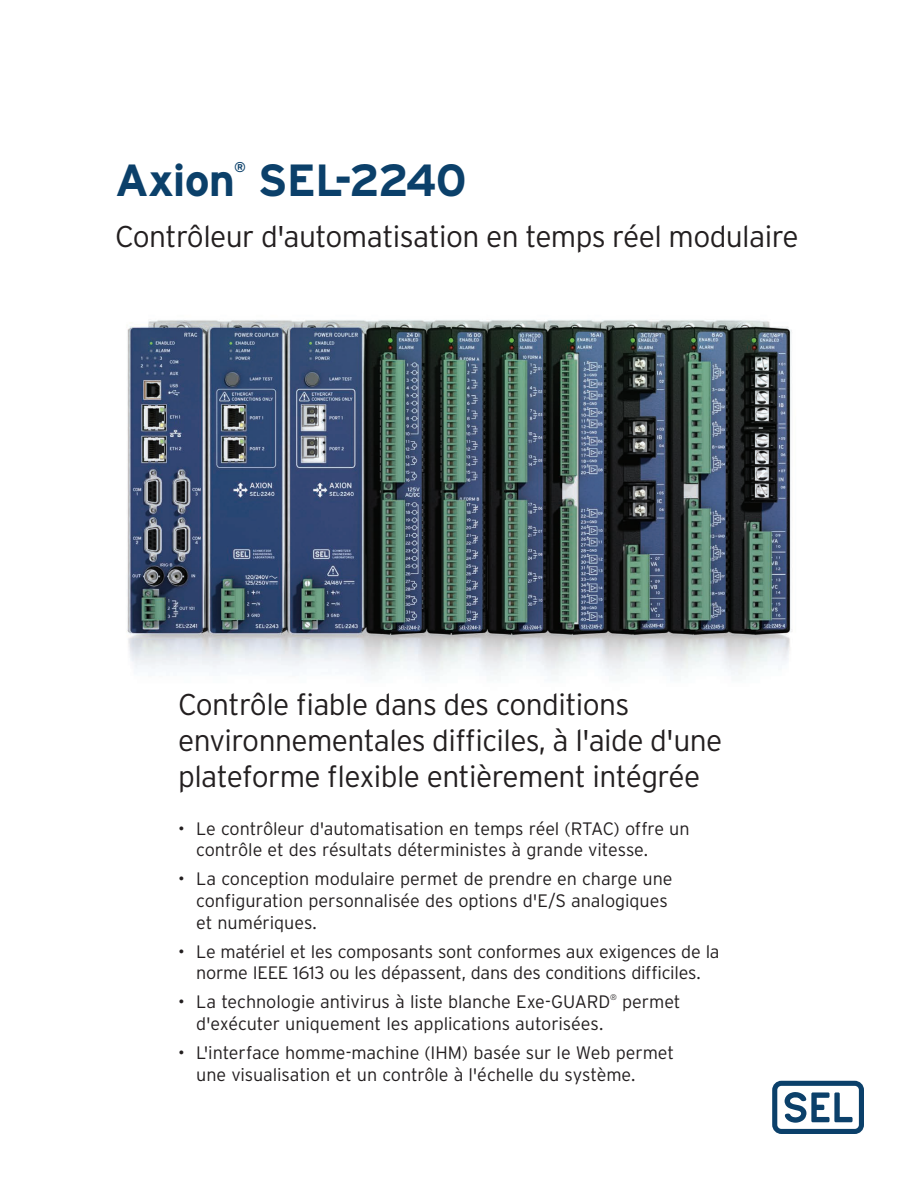
<style>
.page{position:relative;width:918px;height:1188px;background:#fff}
.page>*{position:absolute;margin:0;border:0;box-sizing:border-box;transform-origin:0 0}
.t1{font:700 45px "Interstate Poly";letter-spacing:-.02em;color:#0b406a}
.t2{font:300 30px/36px "Interstate Poly";letter-spacing:-.02em;color:#231f20}
.t3{font:300 18px/21.6px "Interstate Poly";letter-spacing:-.01em;color:#231f20}
.t4{font:700 14.1px "Interstate Poly";color:#0b406a}
.t5{font:300 8.1px "Interstate Poly";color:#231f20}
</style>
<div class="page">
<img style="left:126px;top:320px;width:666px;height:355px">
<svg style="left:772px;top:1081px;width:92px;height:53px"></svg>
<h1 class="t1" style="left:115px;top:147px;width:121px">Axion</h1>
<p class="t4" style="left:234px;top:157px;width:13px">®</p>
<h1 class="t1" style="left:258px;top:147px;width:210px">SEL-2240</h1>
<h2 class="t2" style="left:115px;top:216px;width:685px">Contrôleur d'automatisation en temps réel modulaire</h2>
<h2 class="t2" style="left:178px;top:685px;width:546px">Contrôle fiable dans des conditions environnementales difficiles, à l'aide d'une plateforme flexible entièrement intégrée</h2>
<p class="t3" style="left:196px;top:816px;width:495px;text-indent:-18px">• Le contrôleur d'automatisation en temps réel (RTAC) offre un contrôle et des résultats déterministes à grande vitesse.</p>
<p class="t3" style="left:196px;top:867px;width:478px;text-indent:-18px">• La conception modulaire permet de prendre en charge une configuration personnalisée des options d'E/S analogiques et numériques.</p>
<p class="t3" style="left:178px;top:939px;width:543px;text-align:center">• Le matériel et les composants sont conformes aux exigences de la norme IEEE 1613 ou les dépassent, dans des conditions difficiles.</p>
<p class="t3" style="left:178px;top:990px;width:434px">• La technologie antivirus à liste blanche Exe-GUARD</p>
<p class="t5" style="left:610px;top:992px;width:8px">®</p>
<p class="t3" style="left:622px;top:990px;width:60px">permet</p>
<p class="t3" style="left:196px;top:1012px;width:409px">d'exécuter uniquement les applications autorisées.</p>
<p class="t3" style="left:196px;top:1041px;width:479px;text-indent:-18px">• L'interface homme-machine (IHM) basée sur le Web permet une visualisation et un contrôle à l'échelle du système.</p>
</div>
